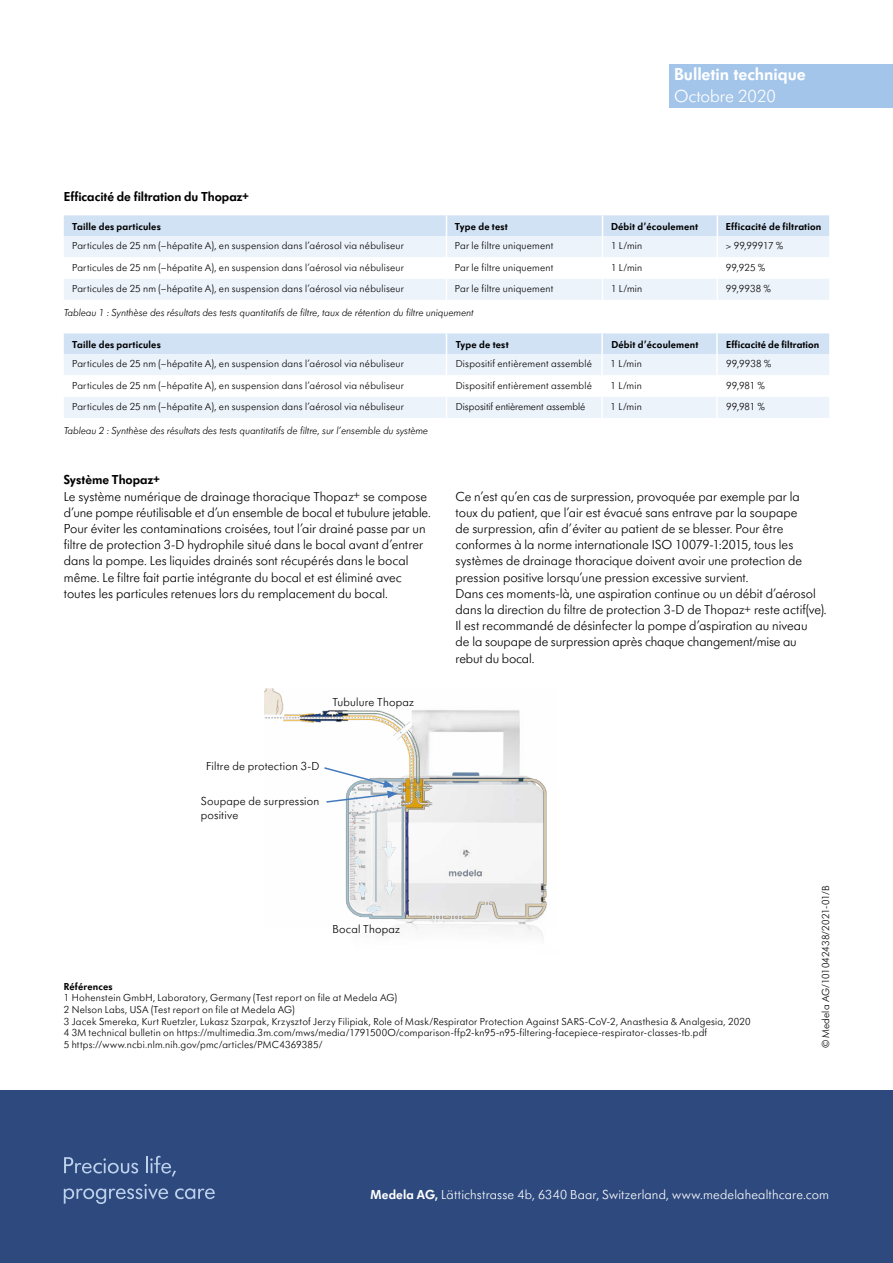
<style>
.page{position:relative;width:893px;height:1263px;background:#fff}
.page>*{position:absolute;margin:0;border:0;box-sizing:border-box;transform-origin:0 0}
.t1{font:600 18px "Futura SB Medela";color:#fff}
.t2{font:300 18px "Futura SB Medela";color:#fff}
.t3{font:300 13.5px/16.2px "Futura SB Medela";color:#000}
.t4{font:300 13.5px "Futura SB Medela";letter-spacing:.01em;color:#fff}
.t5{font:600 13.5px "Futura SB Medela";color:#000}
.t6{font:300 12px/13.5px "Futura SB Medela";letter-spacing:.015em;color:#000}
.t7{font:300 10.5px/11.6px "Futura SB Medela";letter-spacing:.02em;color:#000}
.t8{font:italic 300 10.5px "Futura SB Medela";color:#000}
.t9{font:600 10.5px "Futura SB Medela";letter-spacing:.015em;color:#000}
.t10{font:300 10.5px "Futura SB Medela";color:#000}
.s1{font-weight:600}
</style>
<div class="page">
<img style="left:265px;top:689px;width:282px;height:239px">
<svg style="left:323px;top:766px;width:75px;height:38px"></svg>
<svg style="left:64px;top:333px;width:765px;height:85px"></svg>
<hr style="left:601px;top:333px;width:2px;height:21px;background:#fff">
<hr style="left:601px;top:354px;width:2px;height:21px;background:#fff">
<hr style="left:601px;top:375px;width:2px;height:22px;background:#fff">
<hr style="left:601px;top:397px;width:2px;height:21px;background:#fff">
<hr style="left:716px;top:333px;width:2px;height:21px;background:#fff">
<hr style="left:716px;top:354px;width:2px;height:21px;background:#fff">
<hr style="left:716px;top:375px;width:2px;height:22px;background:#fff">
<hr style="left:716px;top:397px;width:2px;height:21px;background:#fff">
<div style="left:0;top:1090px;width:893px;height:173px;background:#2e497e"></div>
<svg style="left:64px;top:1157px;width:74px;height:16px"></svg>
<svg style="left:146px;top:1156px;width:30px;height:21px"></svg>
<svg style="left:64px;top:1184px;width:104px;height:20px"></svg>
<svg style="left:175px;top:1188px;width:40px;height:11px"></svg>
<div style="left:670px;top:64px;width:223px;height:43px;background:#a3c5e9"></div>
<svg style="left:64px;top:215px;width:765px;height:85px"></svg>
<p class="t5" style="left:64px;top:189px;width:187px">Efficacité de filtration du Thopaz+</p>
<h1 class="t1" style="left:674px;top:63px;width:133px">Bulletin technique</h1>
<h1 class="t2" style="left:674px;top:85px;width:103px">Octobre 2020</h1>
<p class="t9" style="left:72px;top:220px;width:90px">Taille des particules</p>
<p class="t9" style="left:455px;top:220px;width:54px">Type de test</p>
<p class="t9" style="left:611px;top:220px;width:89px">Débit d’écoulement</p>
<p class="t9" style="left:726px;top:220px;width:97px">Efficacité de filtration</p>
<p class="t7" style="left:72px;top:240px;width:333px">Particules de 25 nm (–hépatite A), en suspension dans l’aérosol via nébuliseur</p>
<p class="t7" style="left:455px;top:240px;width:100px">Par le filtre uniquement</p>
<p class="t7" style="left:611px;top:240px;width:33px">1 L/min</p>
<p class="t7" style="left:726px;top:240px;width:59px">&gt; 99,99917 %</p>
<p class="t7" style="left:72px;top:261px;width:333px">Particules de 25 nm (–hépatite A), en suspension dans l’aérosol via nébuliseur</p>
<p class="t7" style="left:455px;top:261px;width:100px">Par le filtre uniquement</p>
<p class="t7" style="left:611px;top:261px;width:33px">1 L/min</p>
<p class="t7" style="left:726px;top:261px;width:41px">99,925 %</p>
<p class="t7" style="left:72px;top:282px;width:333px">Particules de 25 nm (–hépatite A), en suspension dans l’aérosol via nébuliseur</p>
<p class="t7" style="left:455px;top:282px;width:100px">Par le filtre uniquement</p>
<p class="t7" style="left:611px;top:282px;width:33px">1 L/min</p>
<p class="t7" style="left:726px;top:282px;width:47px">99,9938 %</p>
<p class="t8" style="left:64px;top:306px;width:412px">Tableau 1 : Synthèse des résultats des tests quantitatifs de filtre, taux de rétention du filtre uniquement</p>
<p class="t9" style="left:72px;top:338px;width:90px">Taille des particules</p>
<p class="t9" style="left:456px;top:338px;width:54px">Type de test</p>
<p class="t9" style="left:611px;top:338px;width:89px">Débit d’écoulement</p>
<p class="t9" style="left:726px;top:338px;width:95px">Efficacité de filtration</p>
<p class="t7" style="left:72px;top:358px;width:333px">Particules de 25 nm (–hépatite A), en suspension dans l’aérosol via nébuliseur</p>
<p class="t7" style="left:456px;top:358px;width:138px">Dispositif entièrement assemblé</p>
<p class="t7" style="left:611px;top:358px;width:33px">1 L/min</p>
<p class="t7" style="left:726px;top:358px;width:47px">99,9938 %</p>
<p class="t7" style="left:72px;top:379px;width:333px">Particules de 25 nm (–hépatite A), en suspension dans l’aérosol via nébuliseur</p>
<p class="t7" style="left:456px;top:379px;width:138px">Dispositif entièrement assemblé</p>
<p class="t7" style="left:611px;top:379px;width:33px">1 L/min</p>
<p class="t7" style="left:726px;top:379px;width:41px">99,981 %</p>
<p class="t7" style="left:72px;top:401px;width:333px">Particules de 25 nm (–hépatite A), en suspension dans l’aérosol via nébuliseur</p>
<p class="t10" style="left:456px;top:400px;width:131px">Dispositif entièrement assemblé</p>
<p class="t7" style="left:611px;top:401px;width:33px">1 L/min</p>
<p class="t7" style="left:726px;top:401px;width:41px">99,981 %</p>
<p class="t8" style="left:64px;top:424px;width:366px">Tableau 2 : Synthèse des résultats des tests quantitatifs de filtre, sur l’ensemble du système</p>
<p class="t5" style="left:64px;top:472px;width:98px">Système Thopaz+</p>
<p class="t3" style="left:64px;top:488px;width:369px">Le système numérique de drainage thoracique Thopaz+ se compose d’une pompe réutilisable et d’un ensemble de bocal et tubulure jetable.<br>Pour éviter les contaminations croisées, tout l’air drainé passe par un filtre de protection 3-D hydrophile situé dans le bocal avant d’entrer dans la pompe. Les liquides drainés sont récupérés dans le bocal même. Le filtre fait partie intégrante du bocal et est éliminé avec toutes les particules retenues lors du remplacement du bocal.</p>
<p class="t3" style="left:455px;top:488px;width:372px">Ce n’est qu’en cas de surpression, provoquée par exemple par la<br>toux du patient, que l’air est évacué sans entrave par la soupape<br>de surpression, afin d’éviter au patient de se blesser. Pour être conformes à la norme internationale ISO 10079-1:2015, tous les systèmes de drainage thoracique doivent avoir une protection de pression positive lorsqu’une pression excessive survient.<br>Dans ces moments-là, une aspiration continue ou un débit d’aérosol dans la direction du filtre de protection 3-D de Thopaz+ reste actif(ve).<br>Il est recommandé de désinfecter la pompe d’aspiration au niveau<br>de la soupape de surpression après chaque changement/mise au rebut du bocal.</p>
<p class="t6" style="left:333px;top:695px;width:83px">Tubulure Thopaz</p>
<p class="t6" style="left:206px;top:759px;width:115px">Filtre de protection 3-D</p>
<p class="t6" style="left:201px;top:794px;width:120px">Soupape de surpression positive</p>
<p class="t6" style="left:333px;top:922px;width:69px">Bocal Thopaz</p>
<p class="t9" style="left:64px;top:980px;width:50px">Références</p>
<p class="t7" style="left:64px;top:992px;width:688px">1 Hohenstein GmbH, Laboratory, Germany (Test report on file at Medela AG)<br>2 Nelson Labs, USA (Test report on file at Medela AG)<br>3 Jacek Smereka, Kurt Ruetzler, Lukasz Szarpak, Krzysztof Jerzy Filipiak, Role of Mask/Respirator Protection Against SARS-CoV-2, Anasthesia &amp; Analgesia, 2020<br>4 3M technical bulletin on https://multimedia.3m.com/mws/media/1791500O/comparison-ffp2-kn95-n95-filtering-facepiece-respirator-classes-tb.pdf<br>5 https://www.ncbi.nlm.nih.gov/pmc/articles/PMC4369385/</p>
<p class="t7" style="left:820px;top:1048px;width:164px;rotate:-90deg">©Medela AG/101042438/2021-01/B</p>
<p class="t4" style="left:370px;top:1186px;width:460px"><span class="s1">Medela AG,</span> Lättichstrasse 4b, 6340 Baar, Switzerland, www.medelahealthcare.com</p>
</div>
